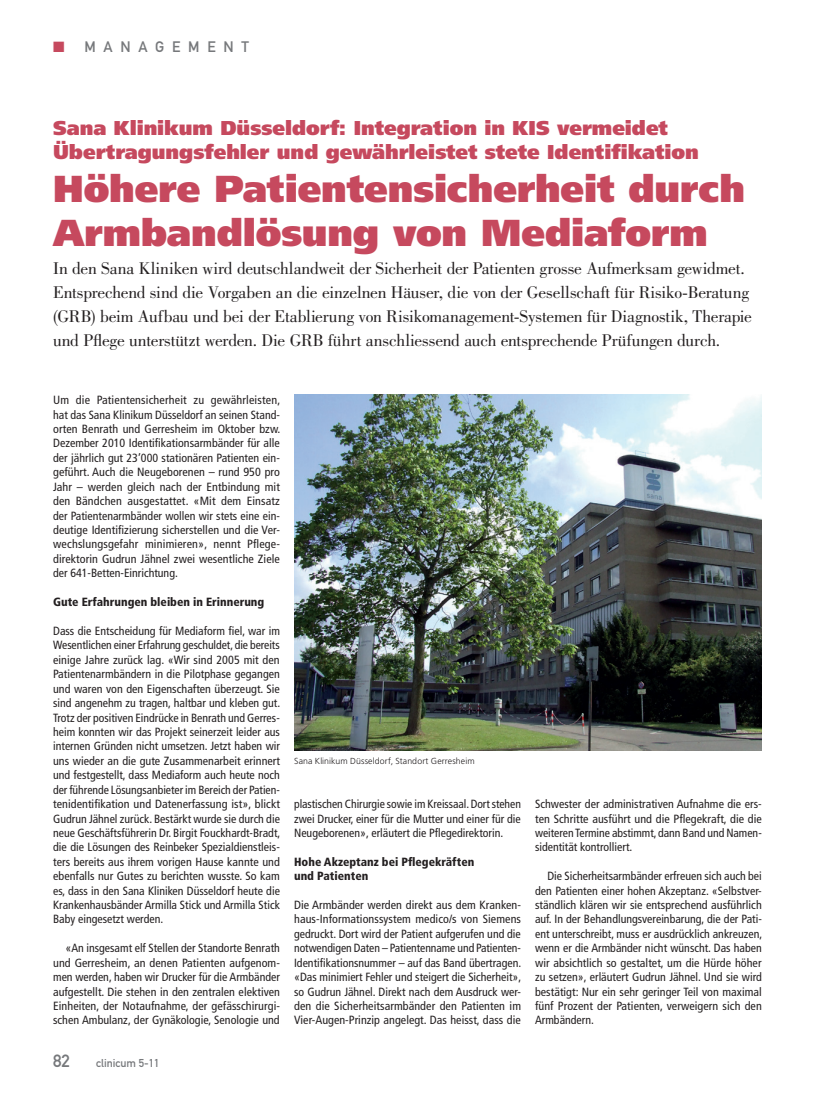
<style>
.page{position:relative;width:815px;height:1099px;background:#fff}
.page>*{position:absolute;margin:0;border:0;box-sizing:border-box;transform-origin:0 0}
.t1{font:900 37.5px/43.8px "Frutiger LT Std";letter-spacing:-.005em;color:#c6495e}
.t2{font:900 20px/23.8px "Frutiger LT Std";color:#c6495e}
.t3{font:17.5px/23.8px "Bodoni Std";letter-spacing:-.015em;color:#231f20}
.t4{font:17.5px "DIN Mittelschrift Std";color:#76787b}
.t5{font:15px "DIN Mittelschrift Std";letter-spacing:.52em;color:#76787b}
.t6{font:condensed 11.88px/14.4px "Frutiger LT Std";color:#231f20;text-align:justify}
.t7{font:900 condensed 11.88px/14.4px "Frutiger LT Std";color:#231f20}
.t8{font:11.25px "DIN Mittelschrift Std";color:#76787b}
.t9{font:300 8.75px "Frutiger LT Std";letter-spacing:.015em;color:#231f20}
.s1{color:#c6495e}
</style>
<div class="page">
<img style="left:294px;top:395px;width:468px;height:355px">
<p class="t5" style="left:53px;top:38px;width:198px"><span class="s1">■</span> MANAGEMENT</p>
<h2 class="t2" style="left:53px;top:116px;width:647px">Sana Klinikum Düsseldorf: Integration in KIS vermeidet<br>Übertragungsfehler und gewährleistet stete Identifikation</h2>
<h1 class="t1" style="left:53px;top:167px;width:693px">Höhere Patientensicherheit durch<br>Armbandlösung von Mediaform</h1>
<p class="t3" style="left:53px;top:257px;width:700px">In den Sana Kliniken wird deutschlandweit der Sicherheit der Patienten grosse Aufmerksam gewidmet.<br>Entsprechend sind die Vorgaben an die einzelnen Häuser, die von der Gesellschaft für Risiko-Beratung (GRB) beim Aufbau und bei der Etablierung von Risikomanagement-Systemen für Diagnostik, Therapie und Pflege unterstützt werden. Die GRB führt anschliessend auch entsprechende Prüfungen durch.</p>
<p class="t6" style="left:53px;top:393px;width:229px">Um die Patientensicherheit zu gewährleisten, hat das Sana Klinikum Düsseldorf an seinen Stand&shy;orten Benrath und Gerresheim im Oktober bzw.<br>Dezember 2010 Identifikationsarmbänder für alle der jährlich gut 23’000 stationären Patienten ein&shy;geführt. Auch die Neugeborenen – rund 950 pro Jahr – werden gleich nach der Entbindung mit den Bändchen ausgestattet. «Mit dem Einsatz der Patientenarmbänder wollen wir stets eine ein&shy;deutige Identifizierung sicherstellen und die Ver&shy;wechslungsgefahr minimieren», nennt Pflege&shy;direktorin Gudrun Jähnel zwei wesentliche Ziele der 641-Betten-Einrichtung.</p>
<p class="t7" style="left:53px;top:594px;width:213px">Gute Erfahrungen bleiben in Erinnerung</p>
<p class="t6" style="left:53px;top:623px;width:229px">Dass die Entscheidung für Mediaform fiel, war im Wesentlichen einer Erfahrung geschuldet, die bereits einige Jahre zurück lag. «Wir sind 2005 mit den Patientenarmbändern in die Pilotphase gegangen und waren von den Eigenschaften überzeugt. Sie sind angenehm zu tragen, haltbar und kleben gut.<br>Trotz der positiven Eindrücke in Benrath und Gerres&shy;heim konnten wir das Projekt seinerzeit leider aus internen Gründen nicht umsetzen. Jetzt haben wir uns wieder an die gute Zusammenarbeit erinnert und festgestellt, dass Mediaform auch heute noch der führende Lösungsanbieter im Bereich der Patien&shy;tenidentifikation und Datenerfassung ist», blickt Gudrun Jähnel zurück. Bestärkt wurde sie durch die neue Geschäftsführerin Dr. Birgit Fouckhardt-Bradt, die die Lösungen des Reinbeker Spezialdienstleis&shy;ters bereits aus ihrem vorigen Hause kannte und ebenfalls nur Gutes zu berichten wusste. So kam es, dass in den Sana Kliniken Düsseldorf heute die Krankenhausbänder Armilla Stick und Armilla Stick Baby eingesetzt werden.</p>
<p class="t6" style="left:53px;top:941px;width:228px;text-indent:12px">«An insgesamt elf Stellen der Standorte Benrath und Gerresheim, an denen Patienten aufgenom&shy;men werden, haben wir Drucker für die Armbänder aufgestellt. Die stehen in den zentralen elektiven Einheiten, der Notaufnahme, der gefässchirurgi&shy;schen Ambulanz, der Gynäkologie, Senologie und</p>
<h3 class="t4" style="left:53px;top:1050px;width:18px">82</h3>
<p class="t8" style="left:96px;top:1056px;width:65px">clinicum 5-11</p>
<p class="t9" style="left:294px;top:756px;width:182px">Sana Klinikum Düsseldorf, Standort Gerresheim</p>
<p class="t6" style="left:294px;top:796px;width:228px">plastischen Chirurgie sowie im Kreissaal. Dort stehen zwei Drucker, einer für die Mutter und einer für die Neugeborenen», erläutert die Pflegedirektorin.</p>
<p class="t7" style="left:294px;top:854px;width:182px">Hohe Akzeptanz bei Pflegekräften und Patienten</p>
<p class="t6" style="left:294px;top:897px;width:229px;text-align:left">Die Armbänder werden direkt aus dem Kranken&shy;haus-Informationssystem medico/s von Siemens gedruckt. Dort wird der Patient aufgerufen und die notwendigen Daten – Patientenname und Patienten-Identifikationsnummer – auf das Band übertragen. «Das minimiert Fehler und steigert die Sicherheit», so Gudrun Jähnel. Direkt nach dem Ausdruck wer&shy;den die Sicherheitsarmbänder den Patienten im Vier-Augen-Prinzip angelegt. Das heisst, dass die</p>
<p class="t6" style="left:535px;top:796px;width:228px">Schwester der administrativen Aufnahme die ers&shy;ten Schritte ausführt und die Pflegekraft, die die weiteren Termine abstimmt, dann Band und Namen&shy;sidentität kontrolliert.</p>
<p class="t6" style="left:535px;top:869px;width:229px;text-indent:12px">Die Sicherheitsarmbänder erfreuen sich auch bei den Patienten einer hohen Akzeptanz. «Selbstver&shy;ständlich klären wir sie entsprechend ausführlich auf. In der Behandlungsvereinbarung, die der Pati&shy;ent unterschreibt, muss er ausdrücklich ankreuzen, wenn er die Armbänder nicht wünscht. Das haben wir absichtlich so gestaltet, um die Hürde höher zu setzen», erläutert Gudrun Jähnel. Und sie wird bestätigt: Nur ein sehr geringer Teil von maximal fünf Prozent der Patienten, verweigern sich den Armbändern.</p>
</div>
